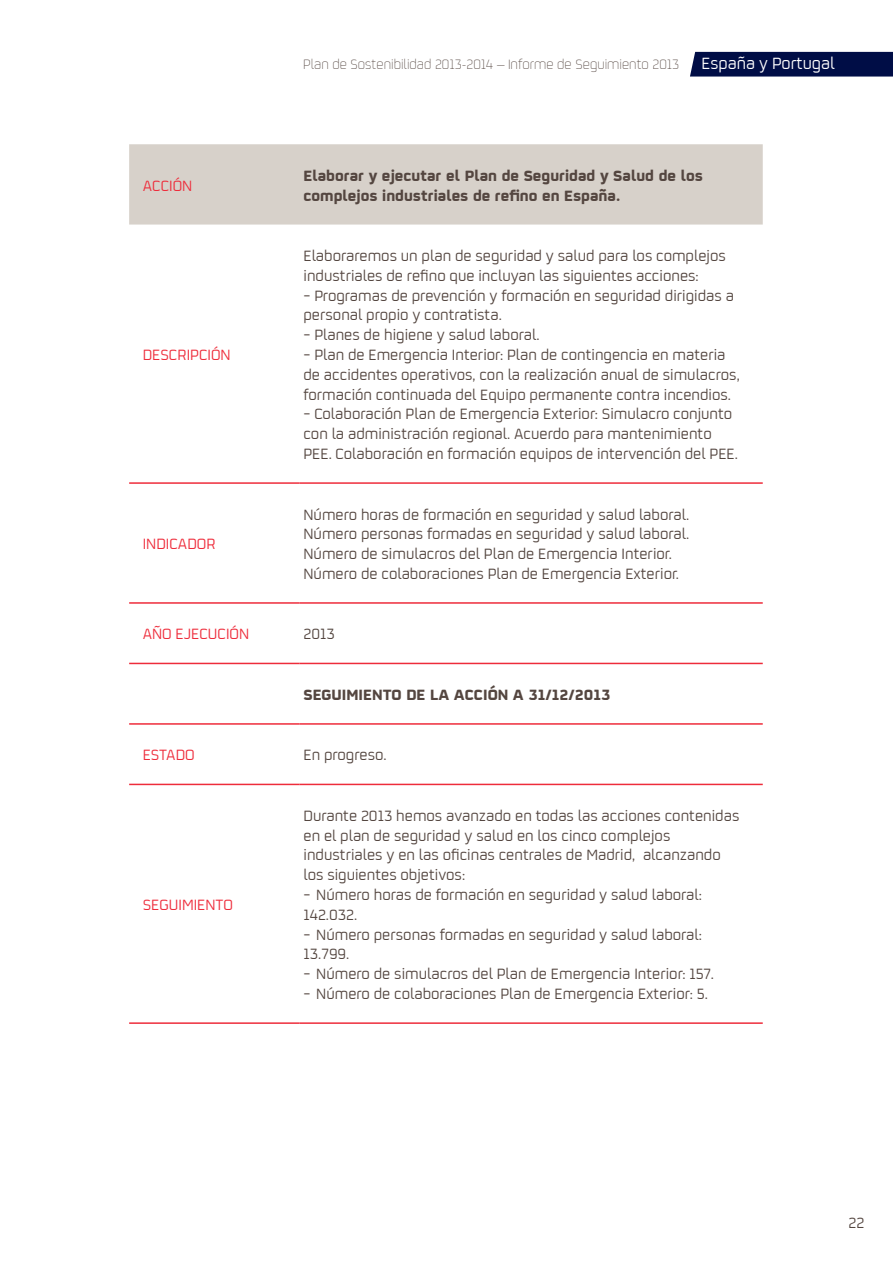
<style>
.page{position:relative;width:893px;height:1263px;background:#fff}
.page>*{position:absolute;margin:0;border:0;box-sizing:border-box;transform-origin:0 0}
.t1{font:16.5px/19.8px "Repsol";color:#544640}
.t2{font:700 16.5px/19.8px "Repsol";color:#544640}
.t3{font:16.5px "Repsol";color:#ee2c3b}
.t4{font:300 15px "Repsol";color:#544640}
.s1{font-weight:400;font-size:18px;color:#fff}
</style>
<div class="page">
<div style="left:690px;top:52px;width:203px;height:25px;background:#000d46"></div>
<div style="left:129px;top:144px;width:634px;height:81px;background:#d7d1ca"></div>
<hr style="left:129px;top:482px;width:170px;height:2px;background:#ee2c3b">
<hr style="left:299px;top:482px;width:464px;height:2px;background:#ee2c3b">
<hr style="left:129px;top:602px;width:170px;height:2px;background:#ee2c3b">
<hr style="left:299px;top:602px;width:464px;height:2px;background:#ee2c3b">
<hr style="left:129px;top:663px;width:170px;height:1px;background:#ee2c3b">
<hr style="left:299px;top:663px;width:464px;height:1px;background:#ee2c3b">
<hr style="left:129px;top:723px;width:170px;height:2px;background:#ee2c3b">
<hr style="left:299px;top:723px;width:464px;height:2px;background:#ee2c3b">
<hr style="left:129px;top:784px;width:170px;height:1px;background:#ee2c3b">
<hr style="left:299px;top:784px;width:464px;height:1px;background:#ee2c3b">
<hr style="left:129px;top:1022px;width:170px;height:2px;background:#ee2c3b">
<hr style="left:299px;top:1022px;width:464px;height:2px;background:#ee2c3b">
<p class="t4" style="left:303px;top:54px;width:533px">Plan de Sostenibilidad 2013-2014 – Informe de Seguimiento 2013 <span class="s1">España y Portugal</span></p>
<p class="t3" style="left:143px;top:174px;width:51px">ACCIÓN</p>
<p class="t2" style="left:303px;top:163px;width:401px">Elaborar y ejecutar el Plan de Seguridad y Salud de los complejos industriales de refino en España.</p>
<p class="t3" style="left:143px;top:343px;width:90px">DESCRIPCIÓN</p>
<p class="t3" style="left:143px;top:533px;width:74px">INDICADOR</p>
<p class="t1" style="left:303px;top:245px;width:424px">Elaboraremos un plan de seguridad y salud para los complejos industriales de refino que incluyan las siguientes acciones:</p>
<p class="t1" style="left:303px;top:284px;width:432px">− Programas de prevención y formación en seguridad dirigidas a personal propio y contratista.</p>
<p class="t1" style="left:303px;top:324px;width:238px">− Planes de higiene y salud laboral.</p>
<p class="t1" style="left:303px;top:344px;width:438px">− Plan de Emergencia Interior: Plan de contingencia en materia de accidentes operativos, con la realización anual de simulacros, formación continuada del Equipo permanente contra incendios.</p>
<p class="t1" style="left:303px;top:403px;width:436px">− Colaboración Plan de Emergencia Exterior: Simulacro conjunto con la administración regional. Acuerdo para mantenimiento<br>PEE. Colaboración en formación equipos de intervención del PEE.</p>
<p class="t1" style="left:303px;top:503px;width:387px">Número horas de formación en seguridad y salud laboral.</p>
<p class="t1" style="left:303px;top:523px;width:387px">Número personas formadas en seguridad y salud laboral.</p>
<p class="t1" style="left:303px;top:543px;width:370px">Número de simulacros del Plan de Emergencia Interior.</p>
<p class="t1" style="left:303px;top:563px;width:377px">Número de colaboraciones Plan de Emergencia Exterior.</p>
<p class="t3" style="left:143px;top:623px;width:108px">AÑO EJECUCIÓN</p>
<p class="t1" style="left:303px;top:623px;width:33px">2013</p>
<p class="t2" style="left:303px;top:683px;width:308px">SEGUIMIENTO DE LA ACCIÓN A 31/12/2013</p>
<p class="t3" style="left:143px;top:744px;width:53px">ESTADO</p>
<p class="t1" style="left:303px;top:744px;width:85px">En progreso.</p>
<p class="t3" style="left:143px;top:893px;width:92px">SEGUIMIENTO</p>
<p class="t1" style="left:303px;top:805px;width:437px">Durante 2013 hemos avanzado en todas las acciones contenidas en el plan de seguridad y salud en los cinco complejos industriales y en las oficinas centrales de Madrid, alcanzando los siguientes objetivos:</p>
<p class="t1" style="left:303px;top:884px;width:400px">− Número horas de formación en seguridad y salud laboral:<br>142.032.</p>
<p class="t1" style="left:303px;top:923px;width:400px">− Número personas formadas en seguridad y salud laboral:<br>13.799.</p>
<p class="t1" style="left:303px;top:963px;width:412px">− Número de simulacros del Plan de Emergencia Interior: 157.</p>
<p class="t1" style="left:303px;top:983px;width:406px">− Número de colaboraciones Plan de Emergencia Exterior: 5.</p>
<p class="t1" style="left:848px;top:1211px;width:17px">22</p>
</div>
